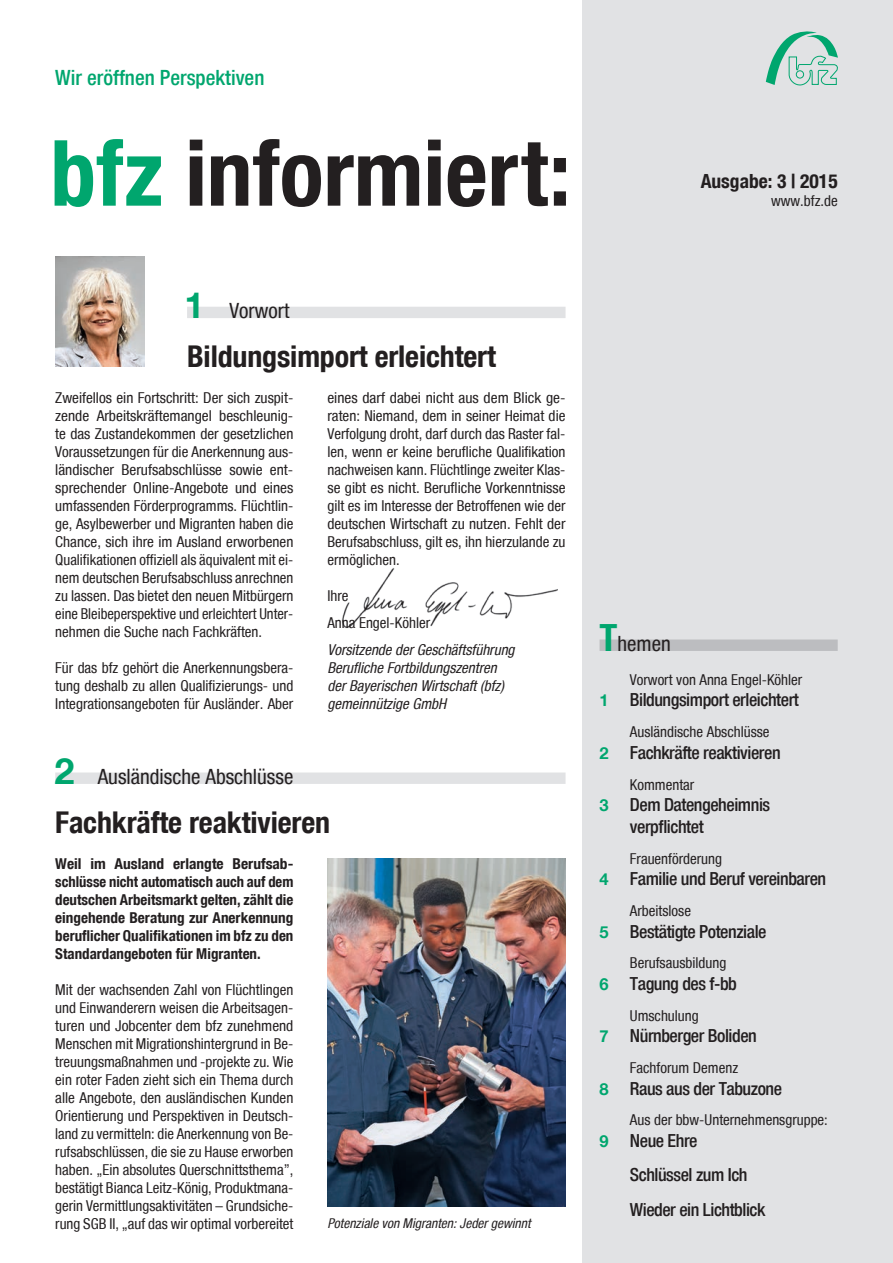
<style>
.page{position:relative;width:893px;height:1263px;background:#fff}
.page>*{position:absolute;margin:0;border:0;box-sizing:border-box;transform-origin:0 0}
.t1{font:700 condensed 91.5px "Helvetica Neue";color:#231f20}
.t2{font:700 36px "Helvetica Neue";color:#00a66e}
.t3{font:700 condensed 30px "Helvetica Neue";letter-spacing:-.005em;color:#231f20}
.t4{font:condensed 21px "Helvetica Neue";color:#231f20}
.t5{font:500 condensed 21px "Helvetica Neue";color:#00a66e}
.t6{font:700 condensed 19.5px "Helvetica Neue";color:#231f20}
.t7{font:500 condensed 18px/34.3px "Helvetica Neue";letter-spacing:-.025em;color:#231f20}
.t8{font:700 16.5px "Helvetica Neue";color:#00a66e}
.t9{font:condensed 15px/18px "Helvetica Neue";color:#231f20;text-align:justify}
.t10{font:700 condensed 15px/18px "Helvetica Neue";color:#231f20;text-align:justify}
.t11{font:italic condensed 15px/18px "Helvetica Neue";color:#231f20}
.t12{font:italic condensed 13.5px "Helvetica Neue";color:#231f20}
.s1{color:#00a66e}
.s2{font-weight:700;font-size:37.5px;color:#00a66e}
</style>
<div class="page">
<div style="left:583px;top:0;width:310px;height:1263px;background:#e1e2e4"></div>
<svg style="left:766px;top:31px;width:72px;height:55px"></svg>
<div style="left:55px;top:772px;width:511px;height:12px;background:#e1e2e4"></div>
<div style="left:187px;top:307px;width:379px;height:11px;background:#e1e2e4"></div>
<div style="left:600px;top:639px;width:238px;height:12px;background:#bcbdc0"></div>
<img style="left:341px;top:568px;width:216px;height:61px">
<img style="left:327px;top:858px;width:239px;height:348px">
<img style="left:55px;top:256px;width:90px;height:111px">
<h3 class="t5" style="left:55px;top:65px;width:211px">Wir eröffnen Perspektiven</h3>
<h1 class="t1" style="left:50px;top:118px;width:522px"><span class="s1">bfz</span> informiert:</h1>
<h3 class="t6" style="left:701px;top:170px;width:139px">Ausgabe: 3 | 2015</h3>
<p class="t9" style="left:771px;top:192px;width:68px">www.bfz.de</p>
<h2 class="t2" style="left:185px;top:283px;width:22px">1</h2>
<h3 class="t4" style="left:230px;top:298px;width:61px">Vorwort</h3>
<h3 class="t3" style="left:187px;top:338px;width:310px">Bildungsimport erleichtert</h3>
<p class="t9" style="left:55px;top:389px;width:240px">Zweifellos ein Fortschritt: Der sich zuspit&shy;zende Arbeitskräftemangel beschleunig&shy;te das Zustandekommen der gesetzlichen Voraussetzungen für die Anerkennung aus&shy;ländischer Berufsabschlüsse sowie ent&shy;sprechender Online-Angebote und eines umfassenden Förderprogramms. Flüchtlin&shy;ge, Asylbewerber und Migranten haben die Chance, sich ihre im Ausland erworbenen Qualifikationen offiziell als äquivalent mit ei&shy;nem deutschen Berufsabschluss anrechnen zu lassen. Das bietet den neuen Mitbürgern eine Bleibeperspektive und erleichtert Unter&shy;nehmen die Suche nach Fachkräften.</p>
<p class="t9" style="left:55px;top:659px;width:240px">Für das bfz gehört die Anerkennungsbera&shy;tung deshalb zu allen Qualifizierungs- und Integrationsangeboten für Ausländer. Aber</p>
<p class="t9" style="left:327px;top:389px;width:240px">eines darf dabei nicht aus dem Blick ge&shy;raten: Niemand, dem in seiner Heimat die Verfolgung droht, darf durch das Raster fal&shy;len, wenn er keine berufliche Qualifikation nachweisen kann. Flüchtlinge zweiter Klas&shy;se gibt es nicht. Berufliche Vorkenntnisse gilt es im Interesse der Betroffenen wie der deutschen Wirtschaft zu nutzen. Fehlt der Berufsabschluss, gilt es, ihn hierzulande zu ermöglichen.</p>
<p class="t9" style="left:327px;top:582px;width:104px;line-height:26.5px">Ihre<br>Anna Engel-Köhler</p>
<p class="t11" style="left:327px;top:640px;width:189px">Vorsitzende der Geschäftsführung<br>Berufliche Fortbildungszentren der Bayerischen Wirtschaft (bfz) gemeinnützige GmbH</p>
<h2 class="t2" style="left:55px;top:749px;width:22px">2</h2>
<h3 class="t4" style="left:98px;top:764px;width:197px">Ausländische Abschlüsse</h3>
<h3 class="t3" style="left:55px;top:804px;width:276px">Fachkräfte reaktivieren</h3>
<p class="t10" style="left:55px;top:854px;width:240px">Weil im Ausland erlangte Berufsab&shy;schlüsse nicht automatisch auch auf dem deutschen Arbeitsmarkt gelten, zählt die eingehende Beratung zur Anerkennung beruflicher Qualifikationen im bfz zu den Standardangeboten für Migranten.</p>
<p class="t9" style="left:55px;top:980px;width:240px">Mit der wachsenden Zahl von Flüchtlingen und Einwanderern weisen die Arbeitsagen&shy;turen und Jobcenter dem bfz zunehmend Menschen mit Migrationshintergrund in Be&shy;treuungsmaßnahmen und -projekte zu. Wie ein roter Faden zieht sich ein Thema durch alle Angebote, den ausländischen Kunden Orientierung und Perspektiven in Deutsch&shy;land zu vermitteln: die Anerkennung von Be&shy;rufsabschlüssen, die sie zu Hause erworben haben. „Ein absolutes Querschnittsthema”, bestätigt Bianca Leitz-König, Produktmana&shy;gerin Vermittlungsaktivitäten – Grundsiche&shy;rung SGB II, „auf das wir optimal vorbereitet</p>
<p class="t12" style="left:327px;top:1215px;width:205px">Potenziale von Migranten: Jeder gewinnt</p>
<h3 class="t4" style="left:600px;top:631px;width:73px"><span class="s2">T</span>hemen</h3>
<p class="t8" style="left:600px;top:690px;width:11px">1</p>
<p class="t8" style="left:600px;top:742px;width:11px">2</p>
<p class="t8" style="left:600px;top:795px;width:11px">3</p>
<p class="t8" style="left:600px;top:869px;width:11px">4</p>
<p class="t8" style="left:600px;top:921px;width:11px">5</p>
<p class="t8" style="left:600px;top:974px;width:11px">6</p>
<p class="t8" style="left:600px;top:1026px;width:11px">7</p>
<p class="t8" style="left:600px;top:1078px;width:11px">8</p>
<p class="t8" style="left:600px;top:1131px;width:11px">9</p>
<p class="t9" style="left:630px;top:670px;width:174px">Vorwort von Anna Engel-Köhler</p>
<p class="t7" style="left:630px;top:683px;width:171px">Bildungsimport erleichtert</p>
<p class="t9" style="left:630px;top:723px;width:141px">Ausländische Abschlüsse</p>
<p class="t7" style="left:630px;top:735px;width:152px">Fachkräfte reaktivieren</p>
<p class="t9" style="left:630px;top:775px;width:66px">Kommentar</p>
<p class="t7" style="left:630px;top:794px;width:142px;line-height:21.6px">Dem Datengeheimnis verpflichtet</p>
<p class="t9" style="left:630px;top:849px;width:94px">Frauenförderung</p>
<p class="t7" style="left:630px;top:861px;width:198px">Familie und Beruf vereinbaren</p>
<p class="t9" style="left:630px;top:901px;width:63px">Arbeitslose</p>
<p class="t7" style="left:630px;top:914px;width:138px">Bestätigte Potenziale</p>
<p class="t9" style="left:630px;top:954px;width:98px">Berufsausbildung</p>
<p class="t7" style="left:630px;top:966px;width:108px">Tagung des f-bb</p>
<p class="t9" style="left:630px;top:1006px;width:70px">Umschulung</p>
<p class="t7" style="left:630px;top:1018px;width:128px">Nürnberger Boliden</p>
<p class="t9" style="left:630px;top:1059px;width:110px">Fachforum Demenz</p>
<p class="t7" style="left:630px;top:1071px;width:154px">Raus aus der Tabuzone</p>
<p class="t9" style="left:630px;top:1111px;width:199px">Aus der bbw-Unternehmensgruppe:</p>
<p class="t7" style="left:630px;top:1123px;width:137px">Neue Ehre<br>Schlüssel zum Ich<br>Wieder ein Lichtblick</p>
</div>
